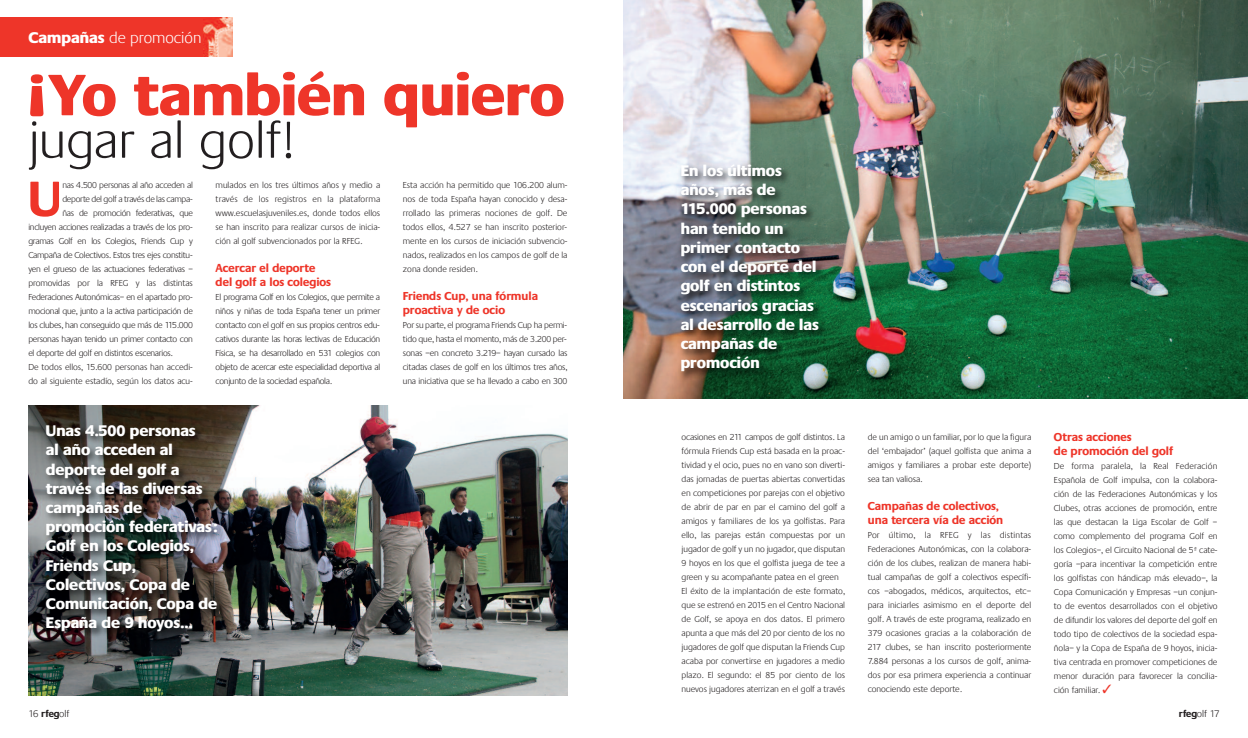
<style>
.page{position:relative;width:1248px;height:738px;background:#fff}
.page>*{position:absolute;margin:0;border:0;box-sizing:border-box;transform-origin:0 0}
.t1{font:800 60.5px "Praxis";color:#ee3529}
.t2{font:300 52.6px "Praxis";color:#231f20}
.t3{font:700 51px "Praxis";color:#ee3529}
.t4{font:300 16.1px "Praxis";color:#fff}
.t5{font:800 16px/19.2px "Praxis";color:#fff}
.t6{font:700 12px/14px "Praxis";color:#ee3529}
.t7{font:300 10px "Praxis";color:#231f20}
.t8{font:300 9px/14px "Praxis";color:#231f20;text-align:justify}
.t9{font:300 9px "Praxis";letter-spacing:-.025em;color:#231f20}
.s1{font-weight:800}
.s2{color:#ee3529}
.s3{font-weight:700}
</style>
<div class="page">
<img style="left:624px;top:0;width:623px;height:398px">
<div style="left:0;top:17px;width:232px;height:40px;background:#ee3529"></div>
<img style="left:203px;top:17px;width:29px;height:40px">
<img style="left:28px;top:405px;width:539px;height:289px">
<img style="left:32px;top:418px;width:213px;height:243px">
<img style="left:668px;top:158px;width:175px;height:237px">
<h3 class="t4" style="left:28px;top:28px;width:174px"><span class="s1">Campañas</span> de promoción</h3>
<h1 class="t1" style="left:28px;top:59px;width:538px">¡Yo también quiero</h1>
<h2 class="t2" style="left:28px;top:109px;width:266px">jugar al golf!</h2>
<h3 class="t3" style="left:28px;top:168px;width:34px">U</h3>
<p class="t9" style="left:62px;top:179px;width:132px">nas 4.500 personas al año acceden al</p>
<p class="t9" style="left:62px;top:193px;width:132px">deporte del golf a través de las campa-</p>
<p class="t9" style="left:62px;top:207px;width:132px">ñas de promoción federativas, que</p>
<p class="t9" style="left:28px;top:221px;width:166px">incluyen acciones realizadas a través de los pro-</p>
<p class="t9" style="left:28px;top:235px;width:166px">gramas Golf en los Colegios, Friends Cup y</p>
<p class="t9" style="left:28px;top:249px;width:166px">Campaña de Colectivos. Estos tres ejes constitu-</p>
<p class="t9" style="left:28px;top:263px;width:166px">yen el grueso de las actuaciones federativas –</p>
<p class="t8" style="left:28px;top:275px;width:166px">promovidas por la RFEG y las distintas</p>
<p class="t9" style="left:28px;top:291px;width:166px">Federaciones Autonómicas– en el apartado pro-</p>
<p class="t9" style="left:28px;top:305px;width:166px">mocional que, junto a la activa participación de</p>
<p class="t9" style="left:28px;top:319px;width:166px">los clubes, han conseguido que más de 115.000</p>
<p class="t9" style="left:28px;top:333px;width:166px">personas hayan tenido un primer contacto con</p>
<p class="t9" style="left:28px;top:347px;width:146px">el deporte del golf en distintos escenarios.</p>
<p class="t8" style="left:28px;top:359px;width:166px">De todos ellos, 15.600 personas han accedi-</p>
<p class="t8" style="left:28px;top:373px;width:166px">do al siguiente estadío, según los datos acu-</p>
<p class="t8" style="left:216px;top:177px;width:166px">mulados en los tres últimos años y medio a través de los registros en la plataforma www.escuelasjuveniles.es, donde todos ellos se han inscrito para realizar cursos de inicia&shy;ción al golf subvencionados por la RFEG.</p>
<h3 class="t6" style="left:215px;top:260px;width:117px">Acercar el deporte del golf a los colegios</h3>
<p class="t8" style="left:215px;top:289px;width:166px">El programa Golf en los Colegios, que permite a niños y niñas de toda España tener un primer contacto con el golf en sus propios centros edu&shy;cativos durante las horas lectivas de Educación Física, se ha desarrollado en 531 colegios con objeto de acercar este especialidad deportiva al conjunto de la sociedad española.</p>
<h3 class="t5" style="left:46px;top:420px;width:173px">Unas 4.500 personas<br>al año acceden al deporte del golf a través de las diversas campañas de promoción federativas:<br>Golf en los Colegios,<br>Friends Cup,<br>Colectivos, Copa de<br>Comunicación, Copa de<br>España de 9 hoyos…</h3>
<p class="t8" style="left:403px;top:177px;width:166px">Esta acción ha permitido que 106.200 alum&shy;nos de toda España hayan conocido y desa&shy;rrollado las primeras nociones de golf. De todos ellos, 4.527 se han inscrito posterior&shy;mente en los cursos de iniciación subvencio&shy;nados, realizados en los campos de golf de la zona donde residen.</p>
<h3 class="t6" style="left:403px;top:288px;width:137px">Friends Cup, una fórmula proactiva y de ocio</h3>
<p class="t8" style="left:403px;top:317px;width:166px">Por su parte, el programa Friends Cup ha permi&shy;tido que, hasta el momento, más de 3.200 per&shy;sonas –en concreto 3.219– hayan cursado las citadas clases de golf en los últimos tres años, una iniciativa que se ha llevado a cabo en 300</p>
<h3 class="t5" style="left:680px;top:161px;width:140px">En los últimos años, más de<br>115.000 personas han tenido un primer contacto con el deporte del golf en distintos escenarios gracias al desarrollo de las campañas de promoción</h3>
<p class="t8" style="left:681px;top:429px;width:165px;text-align:left">ocasiones en 211 campos de golf distintos. La fórmula Friends Cup está basada en la proac&shy;tividad y el ocio, pues no en vano son diverti&shy;das jornadas de puertas abiertas convertidas en competiciones por parejas con el objetivo de abrir de par en par el camino del golf a amigos y familiares de los ya golfistas. Para ello, las parejas están compuestas por un jugador de golf y un no jugador, que disputan 9 hoyos en los que el golfista juega de tee a green y su acompañante patea en el green El éxito de la implantación de este formato, que se estrenó en 2015 en el Centro Nacional de Golf, se apoya en dos datos. El primero apunta a que más del 20 por ciento de los no jugadores de golf que disputan la Friends Cup acaba por convertirse en jugadores a medio plazo. El segundo: el 85 por ciento de los nuevos jugadores aterrizan en el golf a través</p>
<p class="t8" style="left:867px;top:429px;width:165px">de un amigo o un familiar, por lo que la figura del ‘embajador’ (aquel golfista que anima a amigos y familiares a probar este deporte) sea tan valiosa.</p>
<h3 class="t6" style="left:867px;top:498px;width:137px">Campañas de colectivos, una tercera vía de acción</h3>
<p class="t8" style="left:867px;top:527px;width:165px">Por último, la RFEG y las distintas Federaciones Autonómicas, con la colabora&shy;ción de los clubes, realizan de manera habi&shy;tual campañas de golf a colectivos específi&shy;cos –abogados, médicos, arquitectos, etc– para iniciarles asimismo en el deporte del golf. A través de este programa, realizado en 379 ocasiones gracias a la colaboración de 217 clubes, se han inscrito posteriormente 7.884 personas a los cursos de golf, anima&shy;dos por esa primera experiencia a continuar conociendo este deporte.</p>
<h3 class="t6" style="left:1053px;top:429px;width:121px">Otras acciones<br>de promoción del golf</h3>
<p class="t8" style="left:1053px;top:458px;width:165px">De forma paralela, la Real Federación Española de Golf impulsa, con la colabora&shy;ción de las Federaciones Autonómicas y los Clubes, otras acciones de promoción, entre las que destacan la Liga Escolar de Golf – como complemento del programa Golf en los Colegios–, el Circuito Nacional de 5ª cate&shy;goría –para incentivar la competición entre los golfistas con hándicap más elevado–, la Copa Comunicación y Empresas –un conjun&shy;to de eventos desarrollados con el objetivo de difundir los valores del deporte del golf en todo tipo de colectivos de la sociedad espa&shy;ñola– y la Copa de España de 9 hoyos, inicia&shy;tiva centrada en promover competiciones de menor duración para favorecer la concilia&shy;ción familiar. <span class="s2">✓</span></p>
<p class="t7" style="left:28px;top:707px;width:43px">16 <span class="s3">rfeg</span>olf</p>
<p class="t7" style="left:1178px;top:707px;width:42px"><span class="s3">rfeg</span>olf 17</p>
</div>
